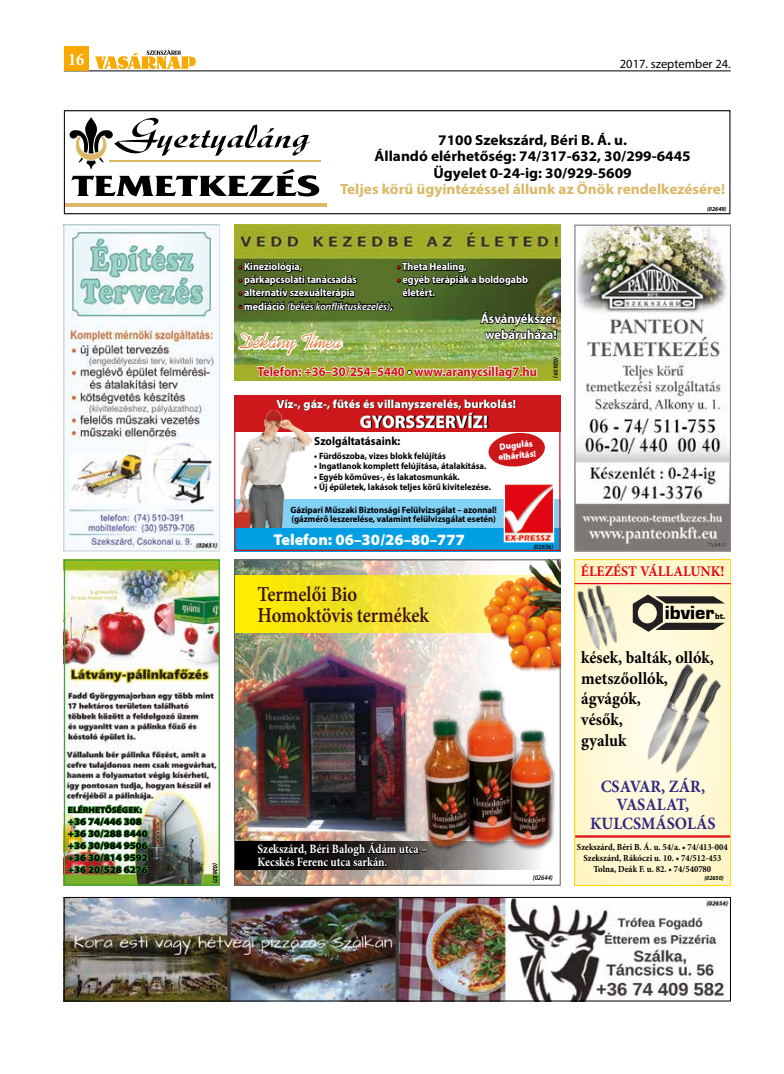
<style>
.page{position:relative;width:784px;height:1074px;background:#fff}
.page>*{position:absolute;margin:0;border:0;box-sizing:border-box;transform-origin:0 0}
.t1{font:600 21.25px/21.2px "Minion Pro";letter-spacing:-.005em;color:#3c1010;scale:.88 1}
.t2{font:21px "Kaufmann BT";color:#dc6b22;scale:.95 1}
.t3{font:900 19.5px "Eurostile";color:#000}
.t4{font:900 18.38px "Myriad Pro";color:#fff;scale:.95 1}
.t5{font:700 condensed 17.5px "Minion Pro";color:#fff}
.t6{font:700 17.25px/20.8px "Minion Pro";color:#000;scale:.93 1}
.t7{font:700 17.25px/18.5px "Minion Pro";color:#312783;text-align:center;scale:.93 1}
.t8{font:900 semi-expanded 15.75px "Myriad Pro";color:#fff;scale:.95 1}
.t9{font:700 14.88px "Minion Pro";color:#e30613;scale:.93 1}
.t10{font:700 14.75px/16.5px "Myriad Pro";color:#000;text-align:center;scale:1.04 1}
.t11{font:700 14.75px "Myriad Pro";color:#dab866;scale:1.04 1}
.t12{font:700 13.12px "Myriad Pro";color:#cd171a;scale:.95 1}
.t13{font:700 13.12px/15.8px "Myriad Pro";color:#fff;text-align:center;scale:.95 1}
.t14{font:700 12.75px/12.8px "Minion Pro";color:#fff;scale:.88 1}
.t15{font:12.5px "Myriad Pro";color:#000}
.t16{font:900 semi-expanded 11.75px "Myriad Pro";color:#fff;scale:.95 1}
.t17{font:700 11.75px "Myriad Pro";color:#000;scale:.95 1}
.t18{font:700 10.5px/13.1px "Myriad Pro";color:#fff;scale:.95 1}
.t19{font:italic 600 10.5px "Myriad Pro";color:#fff;scale:.95 1}
.t20{font:900 10px/12px "Myriad Pro";color:#000;scale:1.05 1}
.t21{font:700 9.25px/11.1px "Minion Pro";color:#000;text-align:center;scale:.93 1}
.t22{font:700 9.12px/9.1px "Myriad Pro";color:#000;scale:.95 1}
.t23{font:900 9.12px/10.5px "Myriad Pro";color:#fff;scale:.96 1}
.t24{font:900 8.75px "Myriad Pro";color:#000;scale:1.05 1}
.t25{font:italic 600 7.12px "Myriad Pro";color:#000;scale:.88 1}
.t26{font:italic 600 6.5px "Myriad Pro";color:#000;scale:.95 1}
.t27{font:italic 700 6.5px "Myriad Pro";color:#000;scale:.95 1}
.t28{font:italic 600 6.25px "Myriad Pro";color:#000;scale:1.05 1}
.t29{font:italic 700 6.12px "Myriad Pro";color:#000;scale:.95 1}
.t30{font:italic 700 6.12px "Myriad Pro";color:#000;scale:.93 1}
.s1{color:#cd171a}
.s2{font-weight:700;font-style:normal;color:#cd171a}
.s3{font-weight:700;font-style:normal}
.s4{color:#fff}
.s5{font-size:8.88px}
</style>
<div class="page">
<hr style="left:64px;top:71px;width:666px;height:1px;background:#000">
<div style="left:64px;top:46px;width:25px;height:25px;background:#f8a800"></div>
<svg style="left:95px;top:50px;width:100px;height:19px"></svg>
<hr style="left:109px;top:160px;width:212px;height:2px;background:#dab866">
<svg style="left:69px;top:117px;width:250px;height:79px"></svg>
<hr style="left:64px;top:203px;width:262px;height:4px;background:#dab866">
<div style="left:64px;top:110px;width:666px;height:104px;border:1px solid #000"></div>
<img style="left:66px;top:899px;width:662px;height:100px">
<div style="left:64px;top:897px;width:666px;height:104px;border:1px solid #000"></div>
<img style="left:234px;top:225px;width:326px;height:156px">
<img style="left:236px;top:255px;width:321px;height:126px">
<div style="left:234px;top:395px;width:326px;height:37px;background:#cd171a"></div>
<div style="left:234px;top:500px;width:326px;height:28px;background:#83d0f5"></div>
<img style="left:236px;top:411px;width:75px;height:117px">
<div style="left:234px;top:528px;width:326px;height:23px;background:#009fe3"></div>
<img style="left:505px;top:484px;width:47px;height:56px">
<div style="left:503px;top:482px;width:51px;height:60px;border:1px solid #fff"></div>
<svg style="left:488px;top:432px;width:57px;height:35px"></svg>
<div style="left:234px;top:395px;width:326px;height:156px;border:1px solid #cd171a"></div>
<img style="left:576px;top:227px;width:152px;height:322px">
<div style="left:574px;top:225px;width:156px;height:326px;border:1px solid #878787"></div>
<img style="left:66px;top:227px;width:152px;height:322px">
<div style="left:64px;top:225px;width:156px;height:326px;border:1px solid #d2dfe3"></div>
<img style="left:66px;top:561px;width:152px;height:322px">
<div style="left:64px;top:559px;width:156px;height:326px;border:1px solid #3fa535"></div>
<img style="left:67px;top:803px;width:82px;height:73px">
<img style="left:236px;top:561px;width:247px;height:322px">
<svg style="left:236px;top:840px;width:187px;height:29px"></svg>
<svg style="left:236px;top:575px;width:230px;height:57px;background:#f5e52a"></svg>
<div style="left:238px;top:643px;width:180px;height:202px;background:#fff;opacity:.75"></div>
<img style="left:244px;top:649px;width:167px;height:189px">
<svg style="left:256px;top:838px;width:167px;height:29px;background:#26221f"></svg>
<div style="left:466px;top:559px;width:94px;height:129px;background:#fff;opacity:.75"></div>
<div style="left:423px;top:691px;width:137px;height:181px;background:linear-gradient(to right,#5d5753,#fff)"></div>
<img style="left:418px;top:685px;width:142px;height:181px">
<svg style="left:576px;top:561px;width:152px;height:322px;background:#fef7d3"></svg>
<div style="left:574px;top:559px;width:156px;height:326px;border:1px solid #ffd70f"></div>
<svg style="left:632px;top:594px;width:92px;height:38px;background:#a8a28c"></svg>
<img style="left:575px;top:582px;width:48px;height:70px">
<img style="left:641px;top:662px;width:86px;height:118px">
<hr style="left:574px;top:583px;width:156px;height:1px;background:#e30613">
<hr style="left:575px;top:835px;width:154px;height:2px;background:#e30613">
<h3 class="t5" style="left:68px;top:47px;width:18px">16</h3>
<h3 class="t15" style="left:619px;top:56px;width:112px">2017. szeptember 24.</h3>
<h3 class="t10" style="left:374px;top:131px;width:305px">7100 Szekszárd, Béri B. Á. u.<br>Állandó elérhetőség: 74/317-632, 30/299-6445<br>Ügyelet 0-24-ig: 30/929-5609</h3>
<h3 class="t11" style="left:340px;top:180px;width:371px">Teljes körű ügyintézéssel állunk az Önök rendelkezésére!</h3>
<p class="t29" style="left:706px;top:205px;width:22px">(02649)</p>
<p class="t18" style="left:238px;top:260px;width:68px"><span class="s1">•</span> Kineziológia,</p>
<p class="t18" style="left:238px;top:273px;width:126px"><span class="s1">•</span> párkapcsolati tanácsadás</p>
<p class="t18" style="left:238px;top:286px;width:124px"><span class="s1">•</span> alternatív szexuálterápia</p>
<p class="t19" style="left:238px;top:299px;width:164px"><span class="s2">•</span> <span class="s3">mediáció</span> (békés konfliktuskezelés)<span class="s3">,</span></p>
<p class="t18" style="left:397px;top:260px;width:75px"><span class="s1">•</span> Theta Healing,</p>
<p class="t18" style="left:402px;top:273px;width:134px;text-indent:-5px"><span class="s1">•</span> egyéb terápiák a boldogabb életért.</p>
<h3 class="t13" style="left:480px;top:310px;width:82px">Ásványékszer webáruháza!</h3>
<h2 class="t2" style="left:240px;top:329px;width:109px">Dékány Tímea</h2>
<h3 class="t12" style="left:257px;top:363px;width:296px">Telefon: +36–30/254–5440 <span class="s4">•</span> www.aranycsillag7.hu</h3>
<p class="t16" style="left:276px;top:396px;width:254px">Víz-, gáz-, fűtés és villanyszerelés, burkolás!</p>
<h3 class="t4" style="left:359px;top:409px;width:137px">GYORSSZERVÍZ!</h3>
<p class="t17" style="left:314px;top:433px;width:92px">Szolgáltatásaink:</p>
<p class="t22" style="left:314px;top:451px;width:140px">• Fürdőszoba, vizes blokk felújítás</p>
<p class="t22" style="left:314px;top:461px;width:183px">• Ingatlanok komplett felújítása, átalakítása.</p>
<p class="t22" style="left:314px;top:472px;width:155px">• Egyéb kőműves-, és lakatosmunkák.</p>
<p class="t22" style="left:314px;top:482px;width:187px">• Új épületek, lakások teljes körű kivitelezése.</p>
<p class="t23" style="left:496px;top:441px;width:41px;rotate:-6deg">Dugulás elhárítás!</p>
<p class="t28" style="left:559px;top:357px;width:22px;rotate:90deg">(02659)</p>
<p class="t24" style="left:68px;top:804px;width:72px">ELÉRHETŐSÉGEK:</p>
<p class="t20" style="left:68px;top:815px;width:78px">+36 74/446 308 +36 30/288 8440 +36 30/984 9506 +36 30/814 9592 +36 20/528 6276</p>
<p class="t27" style="left:219px;top:862px;width:24px;rotate:90deg">(02657)</p>
<p class="t22" style="left:290px;top:505px;width:219px">Gázipari Műszaki Biztonsági Felülvizsgálat – azonnal! (gázmérő leszerelése, valamint felülvizsgálat esetén)</p>
<h3 class="t8" style="left:273px;top:529px;width:203px">Telefon: 06–30/26–80–777</h3>
<h1 class="t1" style="left:257px;top:583px;width:196px">Termelői Bio<br>Homoktövis termékek</h1>
<h3 class="t14" style="left:257px;top:842px;width:194px">Szekszárd, Béri Balogh Ádám utca –<br>Kecskés Ferenc utca sarkán.</h3>
<p class="t26" style="left:533px;top:542px;width:23px">(02656)</p>
<p class="t25" style="left:532px;top:873px;width:24px">(02644)</p>
<h3 class="t9" style="left:580px;top:561px;width:156px">ÉLEZÉST VÁLLALUNK!</h3>
<h3 class="t3" style="left:664px;top:602px;width:62px">ibvier <span class="s5">bt.</span></h3>
<h3 class="t6" style="left:581px;top:646px;width:144px">kések, balták, ollók, metszőollók, ágvágók,<br>vésők,<br>gyaluk</h3>
<h3 class="t7" style="left:590px;top:776px;width:136px">CSAVAR, ZÁR,<br>VASALAT,<br>KULCSMÁSOLÁS</h3>
<p class="t21" style="left:576px;top:841px;width:164px">Szekszárd, Béri B. Á. u. 54/a. • 74/413-004<br>Szekszárd, Rákóczi u. 10. • 74/512-453<br>Tolna, Deák F. u. 82. • 74/540780</p>
<p class="t30" style="left:704px;top:874px;width:22px">(02650)</p>
</div>
